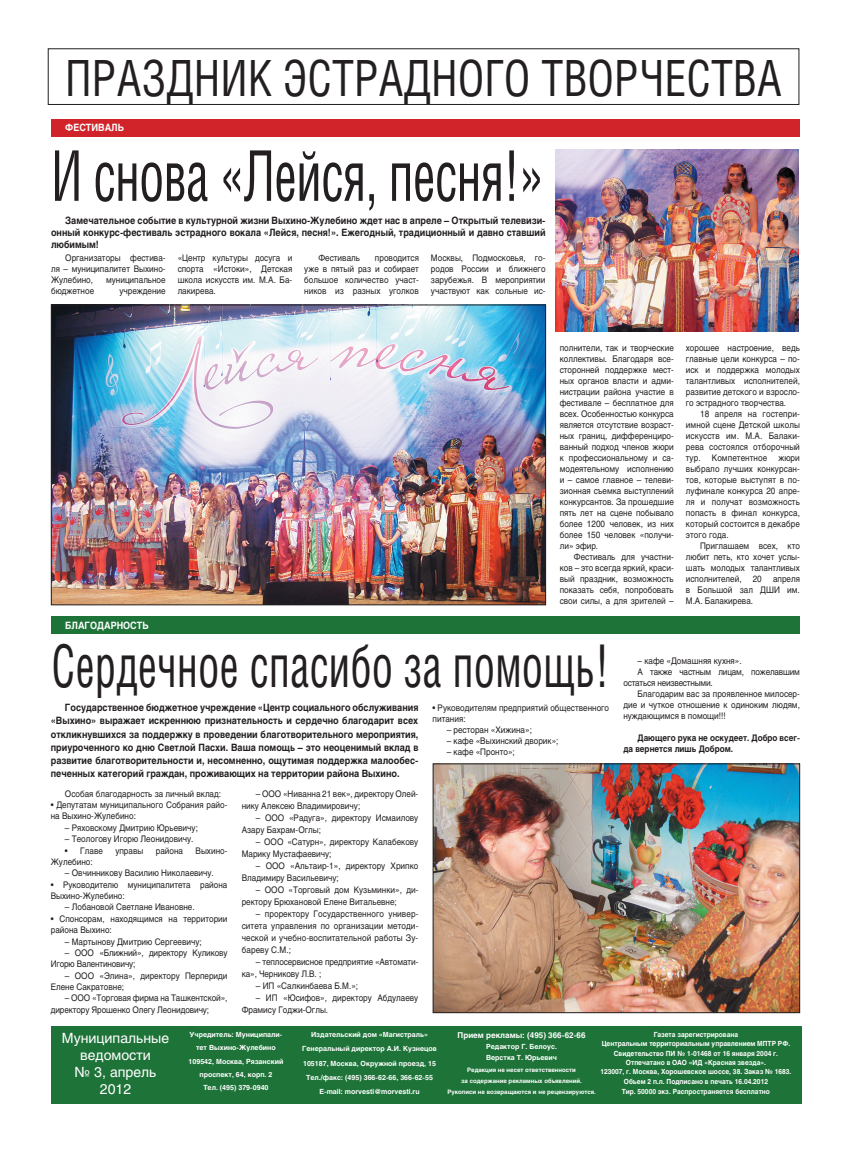
<style>
.page{position:relative;width:851px;height:1154px;background:#fff}
.page>*{position:absolute;margin:0;border:0;box-sizing:border-box;transform-origin:0 0}
.t1{font:70px "Helios Cond";letter-spacing:-.02em;color:#231f20;scale:.75 1}
.t2{font:59px "Helios Cond";color:#231f20;scale:.75 1}
.t3{font:50px "Helios Cond";color:#231f20;scale:.91 1}
.t4{font:14px/17.2px "Helios";color:#fff;text-align:center}
.t5{font:700 10px/13px "Helios";color:#231f20;text-align:justify;scale:.9 1}
.t6{font:700 10px "Helios";color:#fff;scale:.9 1}
.t7{font:9px/11px "Helios";color:#231f20;scale:.9 1}
.t8{font:9px/11.4px "Helios";letter-spacing:-.02em;color:#231f20;scale:.9 1}
.t9{font:700 9px/11px "Helios";color:#231f20;scale:.9 1}
.t10{font:700 8px "Helios";color:#fff}
.t11{font:700 7px/13.3px "Helios";color:#fff;text-align:center}
.t12{font:700 7px/9.3px "Helios";color:#fff;scale:.94 1}
.t13{font:700 6px/11.2px "Helios";color:#fff;text-align:center}
</style>
<div class="page">
<div style="left:51px;top:1026px;width:750px;height:78px;background:#1e7339"></div>
<div style="left:51px;top:119px;width:748px;height:17px;background:#d1232a"></div>
<div style="left:51px;top:617px;width:748px;height:17px;background:#1e7339"></div>
<img style="left:53px;top:307px;width:490px;height:296px">
<div style="left:51px;top:305px;width:494px;height:300px;border:1px solid #231f20"></div>
<img style="left:435px;top:765px;width:362px;height:246px">
<div style="left:433px;top:763px;width:366px;height:250px;border:1px solid #231f20"></div>
<img style="left:556px;top:149px;width:242px;height:182px">
<div style="left:48px;top:48px;width:751px;height:57px;border:1px solid #231f20"></div>
<h3 class="t3" style="left:65px;top:49px;width:788px">праздн ик эстрадн ого творчества</h3>
<p class="t6" style="left:65px;top:122px;width:67px">фестиваль</p>
<h1 class="t1" style="left:51px;top:134px;width:659px">И снова «Лейся, песня!»</h1>
<p class="t5" style="left:51px;top:215px;width:551px;line-height:12px;text-indent:14px">Замечательное событие в культурной жизни Выхино-Жулебино ждет нас в апреле – Открытый телевизи&shy;онный конкурс-фестиваль эстрадного вокала «Лейся, песня!». Ежегодный, традиционный и давно ставший любимым!</p>
<p class="t7" style="left:51px;top:252px;width:129px;text-align:justify;text-indent:14px">Организаторы фестива&shy;ля – муниципалитет Выхино-Жулебино,</p>
<p class="t7" style="left:106px;top:274px;width:68px">муниципальное</p>
<p class="t7" style="left:51px;top:285px;width:49px">бюджетное</p>
<p class="t7" style="left:119px;top:285px;width:53px">учреждение</p>
<p class="t7" style="left:304px;top:252px;width:129px;text-align:justify;text-indent:71px">проводится уже в пятый раз и собирает большое количество участ&shy;ников из разных уголков</p>
<p class="t7" style="left:431px;top:252px;width:129px;text-align:justify">Москвы, Подмосковья, го&shy;родов России и ближнего зарубежья. В мероприятии участвуют как сольные ис-</p>
<p class="t7" style="left:178px;top:252px;width:129px;text-align:justify">«Центр культуры досуга и спорта «Истоки», Детская школа искусств им. М.А. Ба&shy;лакирева.</p>
<p class="t7" style="left:318px;top:252px;width:48px">Фестиваль</p>
<p class="t6" style="left:65px;top:620px;width:30px">благод</p>
<p class="t6" style="left:104px;top:620px;width:51px">арность</p>
<p class="t7" style="left:559px;top:342px;width:128px;text-align:justify">полнители, так и творческие коллективы. Благодаря все&shy;сторонней поддержке мест&shy;ных органов власти и адми&shy;нистрации района участие в фестивале – бесплатное для всех. Особенностью конкурса является отсутствие возраст&shy;ных границ, дифференциро&shy;ванный подход членов жюри к профессиональному и са&shy;модеятельному исполнению и – самое главное – телеви&shy;зионная съемка выступлений конкурсантов. За прошедшие пять лет на сцене побывало более 1200 человек, из них более 150 человек «получи&shy;ли» эфир.</p>
<p class="t7" style="left:559px;top:551px;width:128px;text-align:justify;text-indent:14px">Фестиваль для участни&shy;ков – это всегда яркий, краси&shy;вый праздник, возможность показать себя, попробовать свои силы, а для зрителей –</p>
<p class="t7" style="left:685px;top:342px;width:128px;text-align:justify">хорошее настроение, ведь главные цели конкурса – по&shy;иск и поддержка молодых талантливых исполнителей, развитие детского и взросло&shy;го эстрадного творчества.</p>
<p class="t7" style="left:685px;top:408px;width:128px;text-align:justify;text-indent:14px">18 апреля на гостепри&shy;имной сцене Детской школы искусств им. М.А. Балаки&shy;рева состоялся отборочный тур. Компетентное жюри выбрало лучших конкурсан&shy;тов, которые выступят в по&shy;луфинале конкурса 20 апре&shy;ля и получат возможность попасть в финал конкурса, который состоится в декабре этого года.</p>
<p class="t7" style="left:685px;top:540px;width:128px;text-align:justify;text-indent:14px">Приглашаем всех, кто любит петь, кто хочет услы&shy;шать молодых талантливых исполнителей, 20 апреля в Большой зал ДШИ им.<br>М.А. Балакирева.</p>
<h2 class="t2" style="left:52px;top:630px;width:744px">Сердечное спасибо за помощь!</h2>
<p class="t5" style="left:51px;top:701px;width:410px;text-indent:14px">Государственное бюджетное учреждение «Центр социального обслуживания «Выхино» выражает искреннюю признательность и сердечно благодарит всех откликнувшихся за поддержку в проведении благотворительного мероприятия, приуроченного ко дню Светлой Пасхи. Ваша помощь – это неоценимый вклад в развитие благотворительности и, несомненно, ощутимая поддержка малообес&shy;печенных категорий граждан, проживающих на территории района Выхино.</p>
<p class="t7" style="left:432px;top:702px;width:198px">• Руководителям предприятий общественного питания:</p>
<p class="t7" style="left:446px;top:724px;width:96px">– ресторан «Хижина»;</p>
<p class="t7" style="left:446px;top:735px;width:126px">– кафе «Выхинский дворик»;</p>
<p class="t7" style="left:446px;top:746px;width:77px">– кафе «Пронто»;</p>
<p class="t7" style="left:65px;top:788px;width:175px">Особая благодарность за личный вклад:</p>
<p class="t7" style="left:51px;top:799px;width:198px;line-height:11.4px">• Депутатам муниципального Собрания райо&shy;на Выхино-Жулебино:</p>
<p class="t7" style="left:65px;top:822px;width:149px">– Ряховскому Дмитрию Юрьевичу;</p>
<p class="t7" style="left:65px;top:833px;width:144px">– Теологову Игорю Леонидовичу.</p>
<p class="t7" style="left:65px;top:845px;width:44px">• Главе</p>
<p class="t7" style="left:115px;top:845px;width:33px">управы</p>
<p class="t7" style="left:156px;top:845px;width:32px">района</p>
<p class="t7" style="left:195px;top:845px;width:37px">Выхино-</p>
<p class="t7" style="left:51px;top:856px;width:48px">Жулебино:</p>
<p class="t7" style="left:65px;top:867px;width:167px">– Овчинникову Василию Николаевичу.</p>
<p class="t7" style="left:51px;top:878px;width:198px;line-height:11.4px">• Руководителю муниципалитета района<br>Выхино-Жулебино:</p>
<p class="t7" style="left:65px;top:901px;width:145px">– Лобановой Светлане Ивановне.</p>
<p class="t7" style="left:51px;top:913px;width:198px;line-height:11.4px">• Спонсорам, находящимся на территории района Выхино:</p>
<p class="t7" style="left:65px;top:936px;width:153px">– Мартынову Дмитрию Сергеевичу;</p>
<p class="t8" style="left:51px;top:947px;width:198px;text-indent:14px">– ООО «Ближний», директору Куликову<br>Игорю Валентиновичу;</p>
<p class="t7" style="left:51px;top:969px;width:198px;line-height:11.4px;text-indent:14px">– ООО «Элина», директору Перпериди<br>Елене Сакратовне;</p>
<p class="t7" style="left:51px;top:992px;width:198px;line-height:11.4px;text-indent:14px">– ООО «Торговая фирма на Ташкентской», директору Ярошенко Олегу Леонидовичу;</p>
<p class="t7" style="left:242px;top:787px;width:198px;line-height:12px;text-indent:14px">– ООО «Ниванна 21 век», директору Олей&shy;нику Алексею Владимировичу;</p>
<p class="t7" style="left:242px;top:811px;width:198px;line-height:12px;text-indent:14px">– ООО «Радуга», директору Исмаилову<br>Азару Бахрам-Оглы;</p>
<p class="t7" style="left:242px;top:835px;width:198px;line-height:12px;text-indent:14px">– ООО «Сатурн», директору Калабекову<br>Марику Мустафаевичу;</p>
<p class="t7" style="left:242px;top:859px;width:198px;line-height:12px;text-indent:14px">– ООО «Альтаир-1», директору Хрипко<br>Владимиру Васильевичу;</p>
<p class="t7" style="left:242px;top:883px;width:198px;line-height:12px;text-indent:14px">– ООО «Торговый дом Кузьминки», ди&shy;ректору Брюхановой Елене Витальевне;</p>
<p class="t7" style="left:242px;top:907px;width:198px;line-height:12px;text-align:justify;text-indent:14px">– проректору Государственного универ&shy;ситета управления по организации методи&shy;ческой и учебно-воспитательной работы Зу&shy;бареву С.М.;</p>
<p class="t7" style="left:242px;top:955px;width:198px;line-height:12px;text-indent:14px">– теплосервисное предприятие «Автомати&shy;ка», Черникову Л.В. ;</p>
<p class="t7" style="left:256px;top:980px;width:115px">– ИП «Салкинбаева Б.М.»;</p>
<p class="t7" style="left:242px;top:991px;width:198px;line-height:12px;text-indent:14px">– ИП «Юсифов», директору Абдулаеву<br>Фрамису Годжи-Оглы.</p>
<p class="t7" style="left:637px;top:655px;width:117px">– кафе «Домашняя кухня».</p>
<p class="t8" style="left:637px;top:666px;width:182px">А также частным лицам, пожелавшим</p>
<p class="t8" style="left:623px;top:677px;width:101px">остаться неизвестными.</p>
<p class="t7" style="left:637px;top:688px;width:182px">Благодарим вас за проявленное милосер-</p>
<p class="t7" style="left:623px;top:699px;width:198px">дие и чуткое отношение к одиноким людям,</p>
<p class="t7" style="left:623px;top:710px;width:115px">нуждающимся в помощи!!!</p>
<p class="t9" style="left:623px;top:732px;width:198px;text-indent:14px">Дающего рука не оскудеет. Добро всег&shy;да вернется лишь Добром.</p>
<h3 class="t4" style="left:62px;top:1029px;width:109px">Муниципальные ведомости<br>№ 3, апрель<br>2012</h3>
<p class="t11" style="left:302px;top:1027px;width:136px;line-height:14.2px">Издательский дом «Магистраль» Генеральный директор А.И. Кузнецов 105187, Москва, Окружной проезд, 15<br>Тел./факс: (495) 366-62-66, 366-62-55<br>E-mail: morvesti@morvesti.ru</p>
<p class="t10" style="left:457px;top:1030px;width:129px">Прием рекламы: (495) 366-62-66</p>
<p class="t11" style="left:188px;top:1028px;width:96px">Учредитель: Муниципали&shy;тет Выхино-Жулебино<br>109542, Москва, Рязанский проспект, 64, корп. 2<br>Тел. (495) 379-0940</p>
<p class="t12" style="left:601px;top:1030px;width:177px;text-indent:52px">Газета зарегистрирована<br>Центральным территориальным управлением МПТР</p>
<p class="t12" style="left:777px;top:1039px;width:14px">РФ .</p>
<p class="t12" style="left:613px;top:1048px;width:176px">Свидетельство ПИ № 1-01468 от 16 января 2004 г.</p>
<p class="t12" style="left:625px;top:1058px;width:150px">Отпечатано в ОАО «ИД «Красная звезда».</p>
<p class="t12" style="left:600px;top:1067px;width:205px">123007, г. Москва, Хорошевское шоссе, 38. Заказ № 1683.</p>
<p class="t12" style="left:623px;top:1076px;width:155px">Объем 2 п.л. Подписано в печать 16.04.2012</p>
<p class="t12" style="left:621px;top:1087px;width:159px">Тир. 50000 экз. Распространяется бесплатно</p>
<p class="t11" style="left:486px;top:1041px;width:72px;line-height:11.2px;text-align:left">Редактор Г. Белоус.<br>Верстка Т. Юрьевич</p>
<p class="t13" style="left:447px;top:1064px;width:150px">Редакция не несет ответственности<br>за содержание рекламных объявлений.<br>Рукописи не возвращаются и не рецензируются.</p>
</div>
